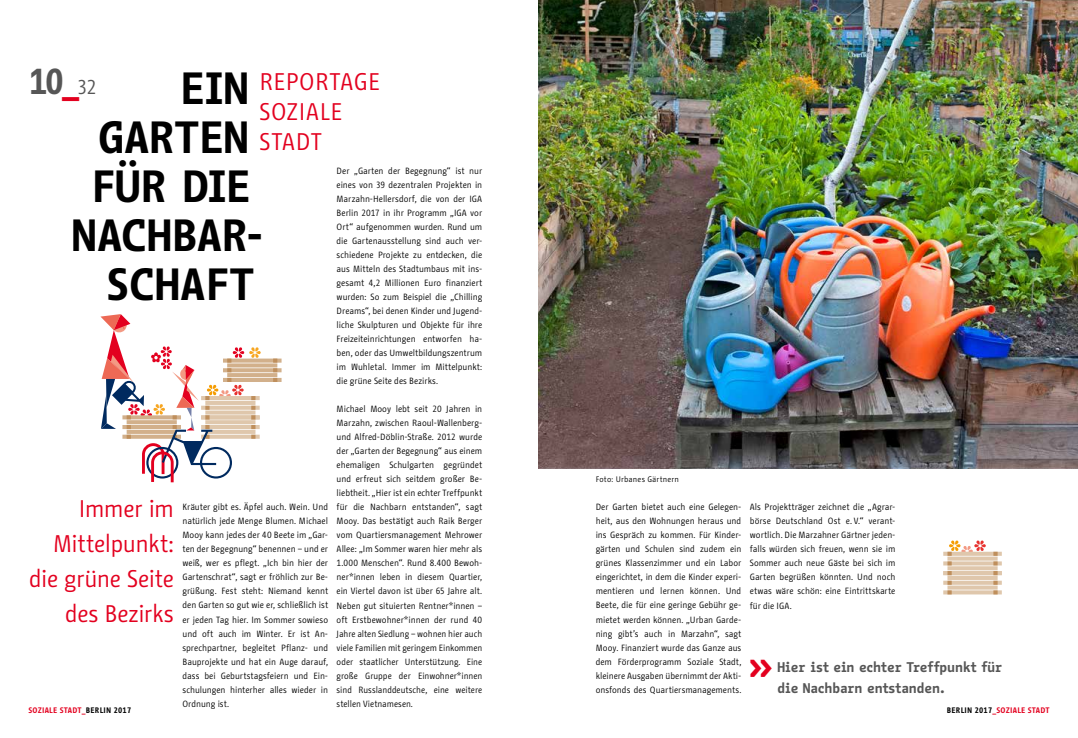
<style>
.page{position:relative;width:1078px;height:738px;background:#fff}
.page>*{position:absolute;margin:0;border:0;box-sizing:border-box;transform-origin:0 0}
.t1{font:700 45px "BMF Change Letter";letter-spacing:.005em;color:#000}
.t2{font:700 40px "BMF Change Letter";color:#e3001f}
.t3{font:700 36px "BMF Change";color:#565656}
.t4{font:24px/35px "BMF Change";letter-spacing:-.01em;color:#e3001f;text-align:right}
.t5{font:24px/30px "BMF Change";letter-spacing:.015em;color:#e3001f}
.t6{font:700 14px/21px "BMF Change Letter";letter-spacing:-.01em;color:#565656}
.t7{font:9px/14px "BMF Change";color:#000;text-align:justify}
.t8{font:700 8px "BMF Change";letter-spacing:.03em;color:#e3001f}
.t9{font:8px "BMF Change";letter-spacing:.025em;color:#000}
.s1{color:#e3001f}
.s2{font-weight:400;font-size:20px}
.s3{color:#000}
</style>
<div class="page">
<img style="left:539px;top:0;width:538px;height:468px">
<svg style="left:943px;top:540px;width:58px;height:54px"></svg>
<svg style="left:100px;top:314px;width:181px;height:169px"></svg>
<h3 class="t3" style="left:28px;top:56px;width:70px">10<span class="s1">_</span><span class="s2">32</span></h3>
<h1 class="t1" style="left:180px;top:57px;width:70px">EIN</h1>
<h1 class="t1" style="left:99px;top:106px;width:151px">GARTEN</h1>
<h1 class="t1" style="left:90px;top:155px;width:162px">FÜR DIE</h1>
<h1 class="t1" style="left:72px;top:204px;width:194px">NACHBAR-</h1>
<h1 class="t1" style="left:105px;top:253px;width:150px">SCHAFT</h1>
<h3 class="t5" style="left:259px;top:66px;width:122px">REPORTAGE<br>SOZIALE<br>STADT</h3>
<p class="t7" style="left:336px;top:163px;width:147px">Der „Garten der Begegnung“ ist nur eines von 39 dezentralen Projekten in Marzahn-Hellersdorf, die von der IGA Berlin 2017 in ihr Programm „IGA vor Ort“ aufgenommen wurden. Rund um die Gartenausstellung sind auch ver&shy;schiedene Projekte zu entdecken, die aus Mitteln des Stadtumbaus mit ins&shy;gesamt 4,2 Millionen Euro finanziert wurden: So zum Beispiel die „Chilling Dreams“, bei denen Kinder und Jugend&shy;liche Skulpturen und Objekte für ihre Freizeiteinrichtungen entworfen ha&shy;ben, oder das Umweltbildungszentrum im Wuhletal. Immer im Mittelpunkt: die grüne Seite des Bezirks.</p>
<p class="t7" style="left:336px;top:401px;width:147px">Michael Mooy lebt seit 20 Jahren in Marzahn, zwischen Raoul-Wallenberg&shy;und Alfred-Döblin-Straße. 2012 wurde der „Garten der Begegnung“ aus einem ehemaligen Schulgarten gegründet und erfreut sich seitdem großer Be&shy;liebtheit. „Hier ist ein echter Treffpunkt für die Nachbarn entstanden“, sagt Mooy. Das bestätigt auch Raik Berger vom Quartiersmanagement Mehrower Allee: „Im Sommer waren hier mehr als 1.000 Menschen“. Rund 8.400 Bewoh&shy;ner*innen leben in diesem Quartier, ein Viertel davon ist über 65 Jahre alt.<br>Neben gut situierten Rentner*innen – oft Erstbewohner*innen der rund 40<br>Jahre alten Siedlung – wohnen hier auch viele Familien mit geringem Einkommen oder staatlicher Unterstützung. Eine große Gruppe der Einwohner*innen sind Russlanddeutsche, eine weitere stellen Vietnamesen.</p>
<p class="t9" style="left:595px;top:474px;width:85px">Foto: Urbanes Gärtnern</p>
<h3 class="t4" style="left:29px;top:490px;width:146px">Immer im<br>Mittelpunkt: die grüne Seite des Bezirks</h3>
<p class="t7" style="left:182px;top:499px;width:147px">Kräuter gibt es. Äpfel auch. Wein. Und natürlich jede Menge Blumen. Michael Mooy kann jedes der 40 Beete im „Gar&shy;ten der Begegnung“ benennen – und er weiß, wer es pflegt. „Ich bin hier der Gartenschrat“, sagt er fröhlich zur Be&shy;grüßung. Fest steht: Niemand kennt den Garten so gut wie er, schließlich ist er jeden Tag hier. Im Sommer sowieso und oft auch im Winter. Er ist An&shy;sprechpartner, begleitet Pflanz- und Bauprojekte und hat ein Auge darauf, dass bei Geburtstagsfeiern und Ein&shy;schulungen hinterher alles wieder in Ordnung ist.</p>
<p class="t7" style="left:595px;top:499px;width:147px">Der Garten bietet auch eine Gelegen&shy;heit, aus den Wohnungen heraus und ins Gespräch zu kommen. Für Kinder&shy;gärten und Schulen sind zudem ein grünes Klassenzimmer und ein Labor eingerichtet, in dem die Kinder experi&shy;mentieren und lernen können. Und Beete, die für eine geringe Gebühr ge&shy;mietet werden können. „Urban Garde&shy;ning gibt’s auch in Marzahn“, sagt Mooy. Finanziert wurde das Ganze aus dem Förderprogramm Soziale Stadt, kleinere Ausgaben übernimmt der Akti&shy;onsfonds des Quartiersmanagements.</p>
<p class="t7" style="left:749px;top:499px;width:147px">Als Projektträger zeichnet die „Agrar&shy;börse Deutschland Ost e. V.“ verant&shy;wortlich. Die Marzahner Gärtner jeden&shy;falls würden sich freuen, wenn sie im Sommer auch neue Gäste bei sich im Garten begrüßen könnten. Und noch etwas wäre schön: eine Eintrittskarte für die IGA.</p>
<h2 class="t2" style="left:749px;top:636px;width:23px">»</h2>
<h3 class="t6" style="left:777px;top:655px;width:226px">Hier ist ein echter Treffpunkt für die Nachbarn entstanden.</h3>
<p class="t8" style="left:28px;top:704px;width:104px">SOZIALE STADT_<span class="s3">BERLIN 2017</span></p>
<p class="t8" style="left:946px;top:703px;width:104px"><span class="s3">BERLIN 2017</span>_SOZIALE STADT</p>
</div>
